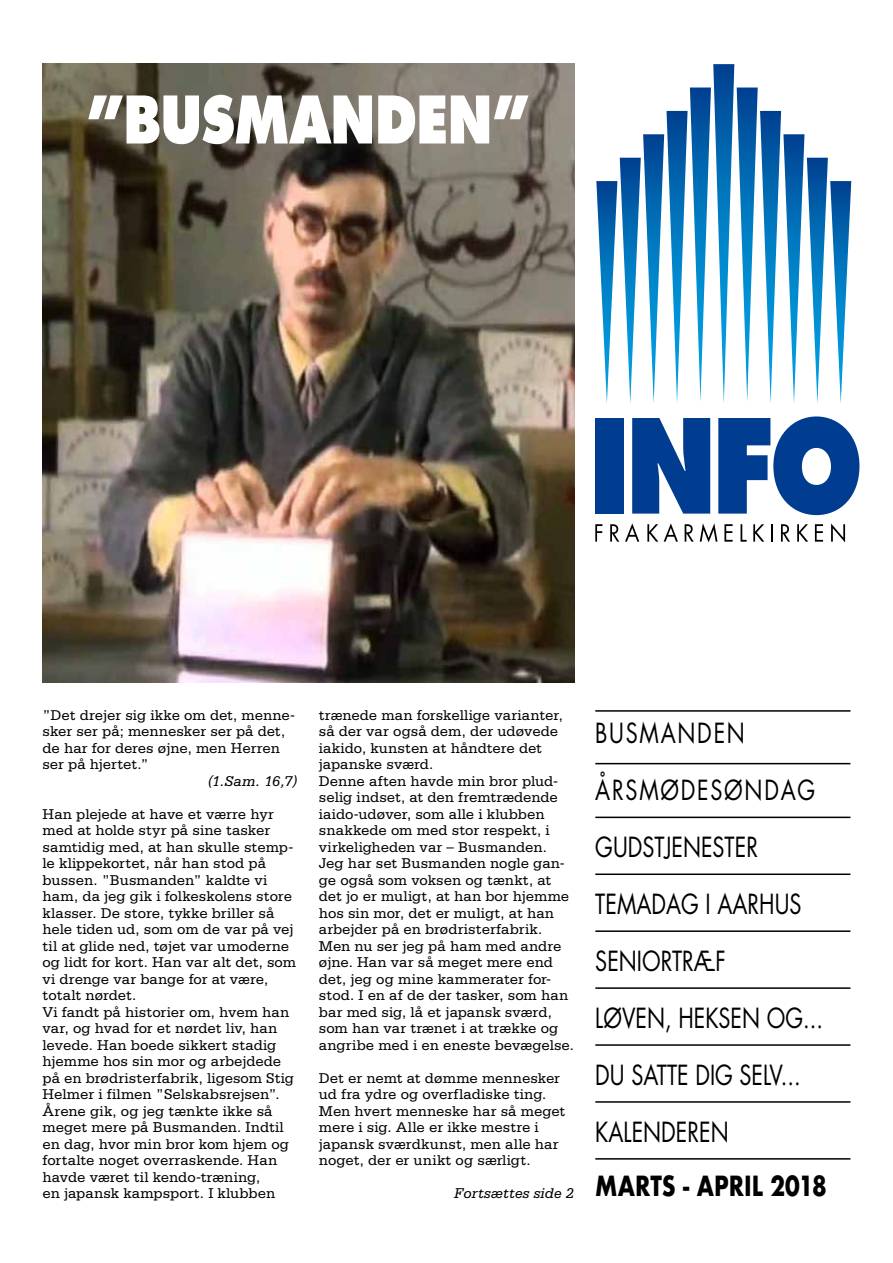
<style>
.page{position:relative;width:893px;height:1263px;background:#fff}
.page>*{position:absolute;margin:0;border:0;box-sizing:border-box;transform-origin:0 0}
.t1{font:800 72px "Futura T";letter-spacing:-.03em;color:#fff;scale:.8 1}
.t2{font:27px/57px "Futura";color:#000;scale:.8 1}
.t3{font:700 27px "Futura";color:#000;scale:.8 1}
.t4{font:15px/16.5px "Serifa";color:#000}
.t5{font:italic 15px "Serifa";letter-spacing:.01em;color:#000}
</style>
<div class="page">
<svg style="left:596px;top:64px;width:255px;height:339px"></svg>
<div style="left:595px;top:418px;width:29px;height:96px;background:#003d90"></div>
<svg style="left:632px;top:418px;width:78px;height:96px;background:#2a5da2"></svg>
<svg style="left:718px;top:416px;width:141px;height:99px"></svg>
<svg style="left:595px;top:524px;width:7px;height:18px"></svg>
<svg style="left:610px;top:524px;width:9px;height:18px"></svg>
<svg style="left:625px;top:523px;width:14px;height:19px"></svg>
<svg style="left:647px;top:524px;width:11px;height:18px"></svg>
<svg style="left:664px;top:523px;width:14px;height:19px"></svg>
<svg style="left:685px;top:524px;width:9px;height:18px"></svg>
<svg style="left:700px;top:523px;width:17px;height:19px"></svg>
<svg style="left:724px;top:524px;width:9px;height:18px"></svg>
<svg style="left:741px;top:524px;width:6px;height:18px"></svg>
<svg style="left:753px;top:524px;width:11px;height:18px"></svg>
<svg style="left:771px;top:524px;width:2px;height:18px"></svg>
<svg style="left:781px;top:524px;width:9px;height:18px"></svg>
<svg style="left:797px;top:524px;width:11px;height:18px"></svg>
<svg style="left:815px;top:524px;width:8px;height:18px"></svg>
<svg style="left:831px;top:523px;width:14px;height:19px"></svg>
<hr style="left:595px;top:1158px;width:255px;height:1px;background:#000">
<hr style="left:595px;top:930px;width:255px;height:2px;background:#000">
<hr style="left:595px;top:987px;width:255px;height:2px;background:#000">
<hr style="left:595px;top:873px;width:255px;height:2px;background:#000">
<hr style="left:595px;top:817px;width:255px;height:1px;background:#000">
<hr style="left:595px;top:1044px;width:255px;height:2px;background:#000">
<hr style="left:595px;top:763px;width:255px;height:1px;background:#000">
<hr style="left:595px;top:710px;width:255px;height:2px;background:#000">
<hr style="left:595px;top:1101px;width:255px;height:2px;background:#000">
<img style="left:43px;top:64px;width:531px;height:618px">
<h1 class="t1" style="left:85px;top:76px;width:559px">”BUSMANDEN”</h1>
<p class="t4" style="left:43px;top:706px;width:254px">”Det drejer sig ikke om det, menne&shy;sker ser på; mennesker ser på det, de har for deres øjne, men Herren ser på hjertet.”</p>
<p class="t5" style="left:208px;top:773px;width:92px">(1.Sam. 16,7)</p>
<p class="t4" style="left:43px;top:805px;width:255px">Han plejede at have et værre hyr med at holde styr på sine tasker samtidig med, at han skulle stemp&shy;le klippekortet, når han stod på bussen. ”Busmanden” kaldte vi ham, da jeg gik i folkeskolens store klasser. De store, tykke briller så hele tiden ud, som om de var på vej til at glide ned, tøjet var umoderne og lidt for kort. Han var alt det, som vi drenge var bange for at være, totalt nørdet.<br>Vi fandt på historier om, hvem han var, og hvad for et nørdet liv, han levede. Han boede sikkert stadig hjemme hos sin mor og arbejdede på en brødristerfabrik, ligesom Stig<br>Helmer i filmen ”Selskabsrejsen”.<br>Årene gik, og jeg tænkte ikke så meget mere på Busmanden. Indtil en dag, hvor min bror kom hjem og fortalte noget overraskende. Han havde været til kendo-træning,<br>en japansk kampsport. I klubben</p>
<p class="t4" style="left:319px;top:706px;width:257px">trænede man forskellige varianter, så der var også dem, der udøvede iakido, kunsten at håndtere det japanske sværd.<br>Denne aften havde min bror plud&shy;selig indset, at den fremtrædende iaido-udøver, som alle i klubben snakkede om med stor respekt, i virkeligheden var – Busmanden.<br>Jeg har set Busmanden nogle gan&shy;ge også som voksen og tænkt, at det jo er muligt, at han bor hjemme hos sin mor, det er muligt, at han arbejder på en brødristerfabrik.<br>Men nu ser jeg på ham med andre øjne. Han var så meget mere end det, jeg og mine kammerater for&shy;stod. I en af de der tasker, som han bar med sig, lå et japansk sværd, som han var trænet i at trække og angribe med i en eneste bevægelse.</p>
<p class="t4" style="left:319px;top:1069px;width:248px">Det er nemt at dømme mennesker ud fra ydre og overfladiske ting.<br>Men hvert menneske har så meget mere i sig. Alle er ikke mestre i japansk sværdkunst, men alle har noget, der er unikt og særligt.</p>
<p class="t5" style="left:454px;top:1185px;width:121px">Fortsættes side 2</p>
<h2 class="t2" style="left:595px;top:704px;width:286px">BUSMANDEN<br>ÅRSMØDESØNDAG<br>GUDSTJENESTER<br>TEMADAG I AARHUS<br>SENIORTRÆF<br>LØVEN, HEKSEN OG...<br>DU SATTE DIG SELV...<br>KALENDEREN</h2>
<h2 class="t3" style="left:595px;top:1166px;width:291px">MARTS - APRIL 2018</h2>
</div>
